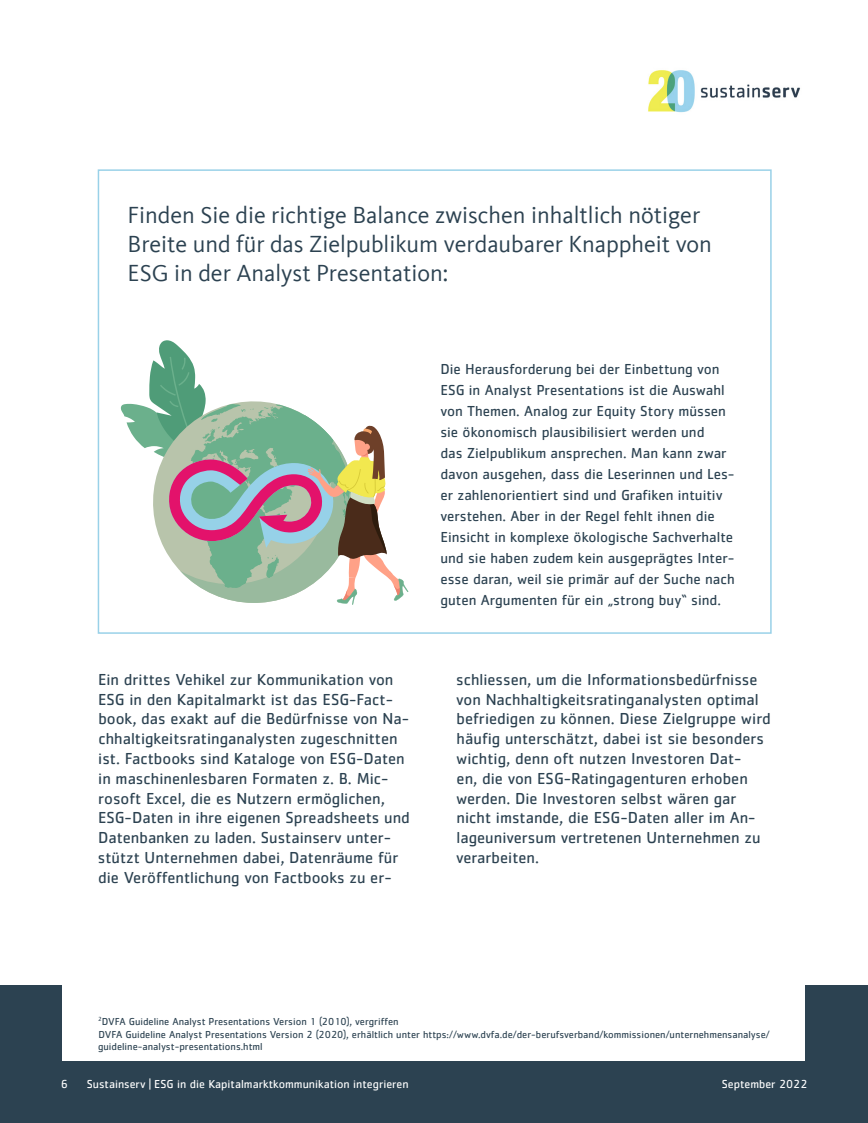
<style>
.page{position:relative;width:868px;height:1123px;background:#fff}
.page>*{position:absolute;margin:0;border:0;box-sizing:border-box;transform-origin:0 0}
.t1{font:24px/28.8px "Kievit";color:#2c4251}
.t2{font:16.5px/19.8px "Cachet Pro";color:#2c4251}
.t3{font:15px/21px "Cachet Pro";color:#2c4251}
.t4{font:12px "Cachet Pro";color:#fff}
.t5{font:10.5px/12.6px "Cachet Pro";color:#2c4251}
</style>
<div class="page">
<div style="left:0;top:985px;width:867px;height:138px;background:#2c4251"></div>
<div style="left:63px;top:977px;width:742px;height:83px;background:#fff"></div>
<img style="left:648px;top:70px;width:152px;height:43px">
<div style="left:98px;top:169px;width:673px;height:465px;border:2px solid #99d1e8"></div>
<svg style="left:121px;top:340px;width:287px;height:265px"></svg>
<p class="t1" style="left:128px;top:201px;width:585px">Finden Sie die richtige Balance zwischen inhaltlich nötiger<br>Breite und für das Zielpublikum verdaubarer Knappheit von<br>ESG in der Analyst Presentation:</p>
<p class="t3" style="left:440px;top:358px;width:296px">Die Herausforderung bei der Einbettung von ESG in Analyst Presentations ist die Auswahl von Themen. Analog zur Equity Story müssen sie ökonomisch plausibilisiert werden und<br>das Zielpublikum ansprechen. Man kann zwar davon ausgehen, dass die Leserinnen und Les&shy;er zahlenorientiert sind und Grafiken intuitiv verstehen. Aber in der Regel fehlt ihnen die Einsicht in komplexe ökologische Sachverhalte und sie haben zudem kein ausgeprägtes Inter&shy;esse daran, weil sie primär auf der Suche nach guten Argumenten für ein „strong buy“ sind.</p>
<p class="t2" style="left:98px;top:669px;width:313px">Ein drittes Vehikel zur Kommunikation von ESG in den Kapitalmarkt ist das ESG-Fact&shy;book, das exakt auf die Bedürfnisse von Na&shy;chhaltigkeitsratinganalysten zugeschnitten ist. Factbooks sind Kataloge von ESG-Daten in maschinenlesbaren Formaten z. B. Mic&shy;rosoft Excel, die es Nutzern ermöglichen, ESG-Daten in ihre eigenen Spreadsheets und Datenbanken zu laden. Sustainserv unter&shy;stützt Unternehmen dabei, Datenräume für die Veröffentlichung von Factbooks zu er-</p>
<p class="t2" style="left:456px;top:669px;width:316px">schliessen, um die Informationsbedürfnisse von Nachhaltigkeitsratinganalysten optimal befriedigen zu können. Diese Zielgruppe wird häufig unterschätzt, dabei ist sie besonders wichtig, denn oft nutzen Investoren Dat-<br>en, die von ESG-Ratingagenturen erhoben werden. Die Investoren selbst wären gar nicht imstande, die ESG-Daten aller im An&shy;lageuniversum vertretenen Unternehmen zu verarbeiten.</p>
<p class="t5" style="left:98px;top:1015px;width:302px"><sup>2</sup>DVFA Guideline Analyst Presentations Version 1 (2010), vergriffen</p>
<p class="t5" style="left:98px;top:1027px;width:673px">DVFA Guideline Analyst Presentations Version 2 (2020), erhältlich unter https://www.dvfa.de/der-berufsverband/kommissionen/unternehmensanalyse/ guideline-analyst-presentations.html</p>
<p class="t4" style="left:61px;top:1077px;width:9px">6</p>
<p class="t4" style="left:87px;top:1077px;width:323px">Sustainserv | ESG in die Kapitalmarktkommunikation integrieren</p>
<p class="t4" style="left:721px;top:1077px;width:87px">September 2022</p>
</div>
